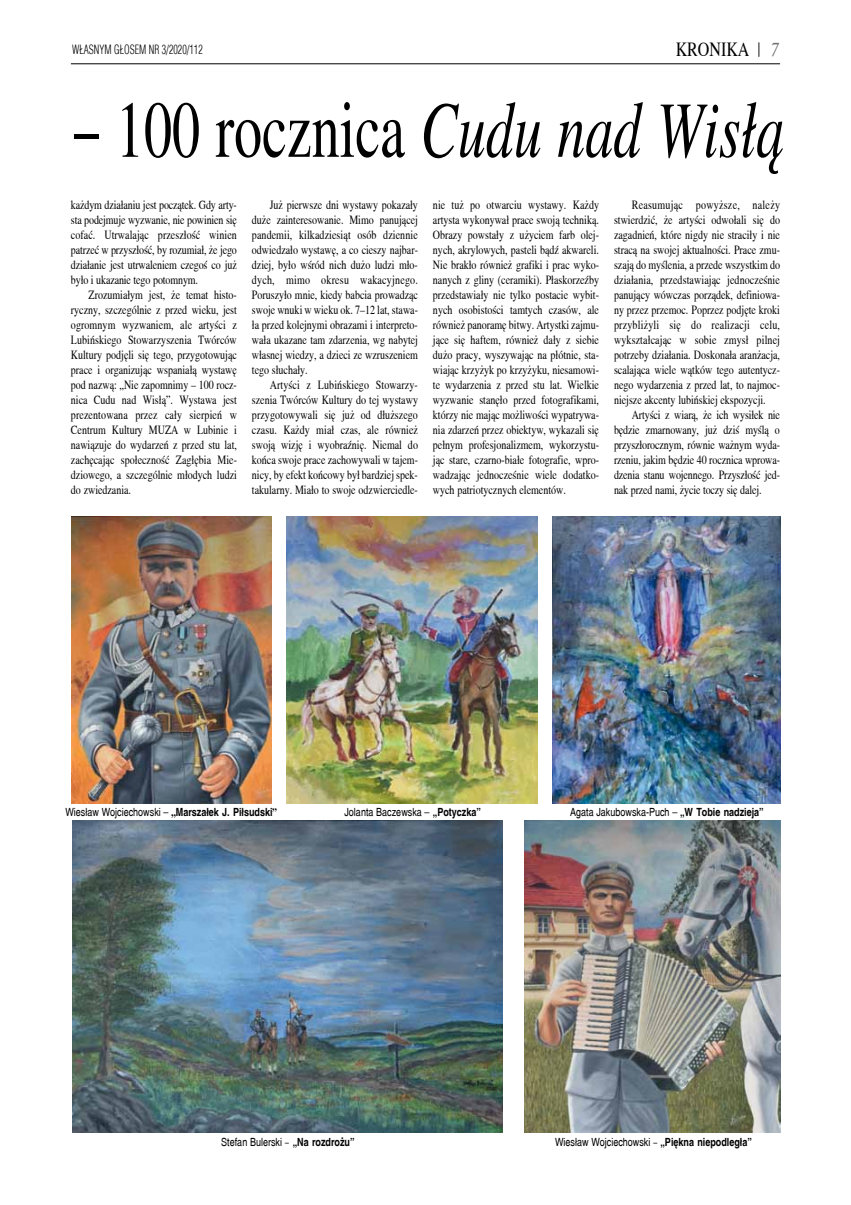
<style>
.page{position:relative;width:851px;height:1205px;background:#fff}
.page>*{position:absolute;margin:0;border:0;box-sizing:border-box;transform-origin:0 0}
.t1{font:italic 80px "Toronto";color:#000;scale:.7 1}
.t2{font:20px "Toronto";color:#000;scale:.8 1}
.t3{font:12.5px/15px "Toronto";color:#000;text-align:justify;scale:.8 1}
.t4{font:300 12.5px "Switzerland Cond";color:#000;scale:.8 1}
.t5{font:11.25px "Switzerland";color:#000;scale:.8 1}
.s1{font-style:italic;color:#707172}
.s2{font-family:"Myriad Pro";font-style:normal}
.s3{font-style:normal}
.s4{font-family:"Toronto";font-weight:700}
.s5{font-weight:700}
.s6{font-family:"Myriad Pro"}
</style>
<div class="page">
<hr style="left:71px;top:64px;width:709px;height:1px;background:#000">
<svg style="left:758px;top:43px;width:1px;height:14px"></svg>
<img style="left:286px;top:516px;width:251px;height:287px">
<img style="left:552px;top:516px;width:228px;height:287px">
<img style="left:71px;top:516px;width:200px;height:287px">
<img style="left:72px;top:820px;width:430px;height:312px">
<img style="left:525px;top:820px;width:255px;height:312px">
<p class="t4" style="left:72px;top:42px;width:165px">W£ASNYM G£OSEM NR 3/2020/112</p>
<h2 class="t2" style="left:675px;top:38px;width:130px">KRONIKA <span class="s1">7</span></h2>
<h1 class="t1" style="left:73px;top:86px;width:1017px"><span class="s2">–</span> <span class="s3">100 rocznica</span> Cudu nad Wisłą</h1>
<p class="t3" style="left:71px;top:197px;width:209px">każdym działaniu jest początek. Gdy arty&shy;sta podejmuje wyzwanie, nie powinien się cofać. Utrwalając przeszłość winien patrzeć w przyszłość, by rozumiał, że jego działanie jest utrwaleniem czegoś co już było i ukazanie tego potomnym.</p>
<p class="t3" style="left:71px;top:287px;width:209px;text-indent:18px">Zrozumiałym jest, że temat histo&shy;ryczny, szczególnie z przed wieku, jest ogromnym wyzwaniem, ale artyści z Lubińskiego Stowarzyszenia Twórców Kultury podjęli się tego, przygotowując prace i organizując wspaniałą wystawę pod nazwą: „Nie zapomnimy – 100 rocz&shy;nica Cudu nad Wisłą”. Wystawa jest prezentowana przez cały sierpień w Centrum Kultury MUZA w Lubinie i nawiązuje do wydarzeń z przed stu lat, zachęcając społeczność Zagłębia Mie&shy;dziowego, a szczególnie młodych ludzi do zwiedzania.</p>
<p class="t3" style="left:252px;top:197px;width:209px;text-indent:18px">Już pierwsze dni wystawy pokazały duże zainteresowanie. Mimo panującej pandemii, kilkadziesiąt osób dziennie odwiedzało wystawę, a co cieszy najbar&shy;dziej, było wśród nich dużo ludzi mło&shy;dych, mimo okresu wakacyjnego.<br>Poruszyło mnie, kiedy babcia prowadząc swoje wnuki w wieku ok. 7–12 lat, stawa&shy;ła przed kolejnymi obrazami i interpreto&shy;wała ukazane tam zdarzenia, wg nabytej własnej wiedzy, a dzieci ze wzruszeniem tego słuchały.</p>
<p class="t3" style="left:252px;top:377px;width:209px;text-indent:18px">Artyści z Lubińskiego Stowarzy&shy;szenia Twórców Kultury do tej wystawy przygotowywali się już od dłuższego czasu. Każdy miał czas, ale również swoją wizję i wyobraźnię. Niemal do końca swoje prace zachowywali w tajem&shy;nicy, by efekt końcowy był bardziej spek&shy;takularny. Miało to swoje odzwierciedle-</p>
<p class="t3" style="left:433px;top:197px;width:209px">nie tuż po otwarciu wystawy. Każdy artysta wykonywał prace swoją techniką.<br>Obrazy powstały z użyciem farb olej&shy;nych, akrylowych, pasteli bądź akwareli.<br>Nie brakło również grafiki i prac wyko&shy;nanych z gliny (ceramiki). Płaskorzeźby przedstawiały nie tylko postacie wybit&shy;nych osobistości tamtych czasów, ale również panoramę bitwy. Artystki zajmu&shy;jące się haftem, również dały z siebie dużo pracy, wyszywając na płótnie, sta&shy;wiając krzyżyk po krzyżyku, niesamowi&shy;te wydarzenia z przed stu lat. Wielkie wyzwanie stanęło przed fotografikami, którzy nie mając możliwości wypatrywa&shy;nia zdarzeń przez obiektyw, wykazali się pełnym profesjonalizmem, wykorzystu&shy;jąc stare, czarno-białe fotografie, wpro&shy;wadzając jednocześnie wiele dodatko&shy;wych patriotycznych elementów.</p>
<p class="t3" style="left:614px;top:197px;width:209px;text-indent:18px">Reasumując powyższe, należy stwierdzić, że artyści odwołali się do zagadnień, które nigdy nie straciły i nie stracą na swojej aktualności. Prace zmu&shy;szają do myślenia, a przede wszystkim do działania, przedstawiając jednocześnie panujący wówczas porządek, definiowa&shy;ny przez przemoc. Poprzez podjęte kroki przybliżyli się do realizacji celu, wykształcając w sobie zmysł pilnej potrzeby działania. Doskonała aranżacja, scalająca wiele wątków tego autentycz&shy;nego wydarzenia z przed lat, to najmoc&shy;niejsze akcenty lubińskiej ekspozycji.</p>
<p class="t3" style="left:614px;top:407px;width:209px;text-indent:18px">Artyści z wiarą, że ich wysiłek nie będzie zmarnowany, już dziś myślą o przyszłorocznym, równie ważnym wyda&shy;rzeniu, jakim będzie 40 rocznica wprowa&shy;dzenia stanu wojennego. Przyszłość jed&shy;nak przed nami, życie toczy się dalej.</p>
<p class="t5" style="left:65px;top:805px;width:266px">Wiesław Wojciechowski – <span class="s4">„</span><span class="s5">Marszałek J. Piłsudski</span><span class="s4">”</span></p>
<p class="t5" style="left:344px;top:805px;width:172px">Jolanta Baczewska – <span class="s5">„Potyczka”</span></p>
<p class="t5" style="left:570px;top:805px;width:243px">Agata Jakubowska-Puch – <span class="s5">„W Tobie nadzieja”</span></p>
<p class="t5" style="left:221px;top:1135px;width:168px">Stefan Bulerski <span class="s6">–</span> <span class="s5">„Na rozdrożu”</span></p>
<p class="t5" style="left:555px;top:1135px;width:247px">Wiesław Wojciechowski <span class="s6">–</span> <span class="s5">„Piękna niepodległa”</span></p>
</div>
